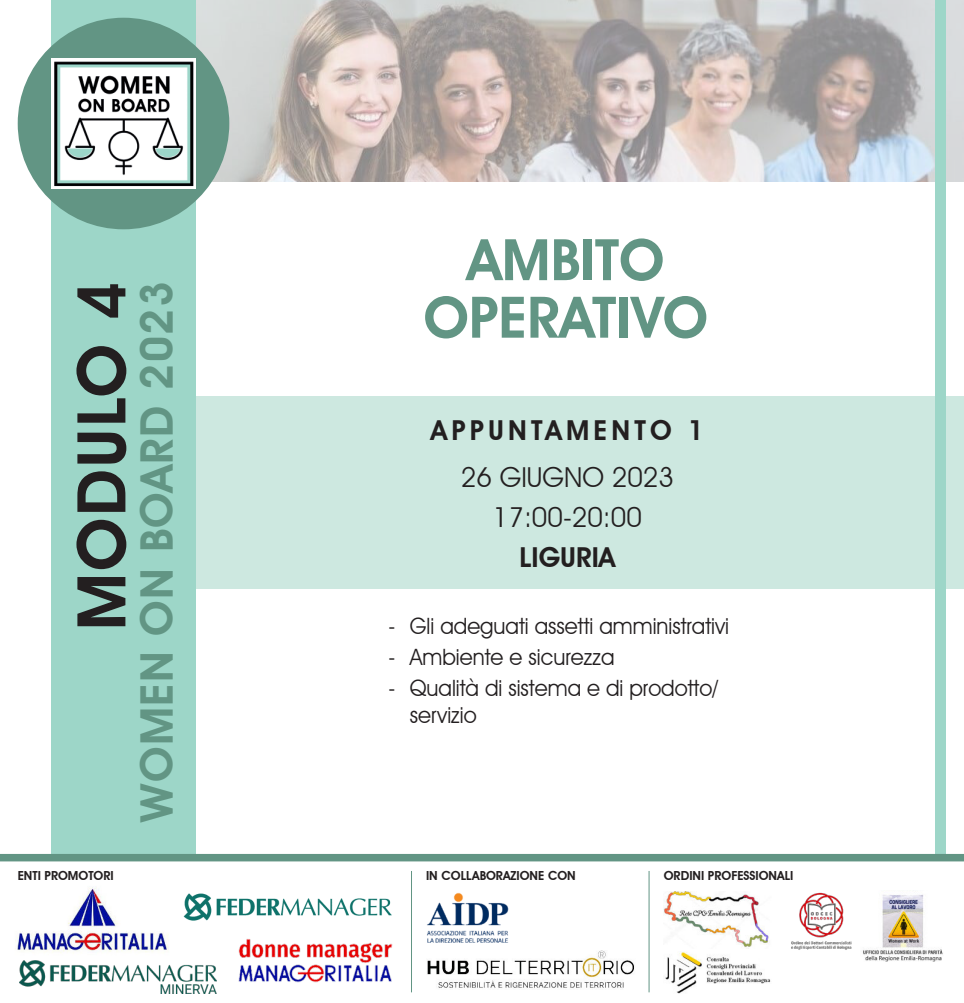
<style>
.page{position:relative;width:964px;height:1003px;background:#fff}
.page>*{position:absolute;margin:0;border:0;box-sizing:border-box;transform-origin:0 0}
.t1{font:600 67.5px "Avant Garde IT Cby BT";letter-spacing:.03em;color:#231f20}
.t2{font:600 57.5px/57.5px "Avant Garde IT Cby BT";color:#629584;text-align:center}
.t3{font:600 45px "Avant Garde IT Cby BT";letter-spacing:.03em;color:#629584}
.t4{font:27.5px/40.1px "Avant Garde IT Cby BT";color:#231f20;text-align:center}
.t5{font:600 27.5px "Avant Garde IT Cby BT";letter-spacing:.15em;color:#231f20}
.t6{font:600 27.5px "Avant Garde IT Cby BT";color:#231f20}
.t7{font:22.5px/27.5px "Avant Garde IT Cby BT";color:#231f20;scale:.95 1}
.t8{font:600 12.5px "Avant Garde IT Cby BT";color:#231f20}
</style>
<div class="page">
<div style="left:196px;top:397px;width:768px;height:192px;background:#cde8e0"></div>
<img style="left:196px;top:0;width:768px;height:182px">
<div style="left:51px;top:0;width:145px;height:1003px;background:#9dd6c8"></div>
<div style="left:18px;top:18px;width:211px;height:211px;background:#629584;border-radius:50%"></div>
<img style="left:51px;top:58px;width:145px;height:131px">
<div style="left:935px;top:0;width:11px;height:1003px;background:#9dd6c8"></div>
<div style="left:0;top:857px;width:964px;height:146px;background:#fff"></div>
<img style="left:427px;top:950px;width:207px;height:38px">
<img style="left:427px;top:892px;width:82px;height:51px">
<div style="left:0;top:854px;width:964px;height:7px;background:#629584"></div>
<img style="left:664px;top:891px;width:106px;height:58px">
<img style="left:665px;top:952px;width:106px;height:42px">
<img style="left:791px;top:892px;width:60px;height:58px">
<hr style="left:411px;top:871px;width:1px;height:121px;background:#629584">
<hr style="left:649px;top:871px;width:1px;height:121px;background:#629584">
<img style="left:863px;top:894px;width:80px;height:67px">
<img style="left:15px;top:886px;width:154px;height:67px">
<img style="left:183px;top:893px;width:209px;height:28px">
<img style="left:19px;top:960px;width:197px;height:33px">
<img style="left:238px;top:939px;width:155px;height:44px">
<h1 class="t1" style="left:73px;top:630px;width:350px;rotate:-90deg">MODULO 4</h1>
<h3 class="t3" style="left:138px;top:821px;width:542px;rotate:-90deg">WOMEN ON BOARD 2023</h3>
<h2 class="t2" style="left:423px;top:235px;width:286px">AMBITO<br>OPERATIVO</h2>
<p class="t5" style="left:431px;top:418px;width:274px">APPUNTAMENTO 1</p>
<p class="t4" style="left:461px;top:459px;width:215px">26 GIUGNO 2023<br>17:00-20:00</p>
<p class="t6" style="left:519px;top:546px;width:98px">LIGURIA</p>
<p class="t7" style="left:388px;top:614px;width:360px">- Gli adeguati assetti amministrativi</p>
<p class="t7" style="left:388px;top:645px;width:239px">- Ambiente e sicurezza</p>
<p class="t7" style="left:410px;top:676px;width:326px;text-indent:-21px">- Qualità di sistema e di prodotto/ servizio</p>
<p class="t8" style="left:18px;top:871px;width:98px">ENTI PROMOTORI</p>
<p class="t8" style="left:426px;top:871px;width:151px">IN COLLABORAZIONE CON</p>
<p class="t8" style="left:664px;top:871px;width:131px">ORDINI PROFESSIONALI</p>
</div>
